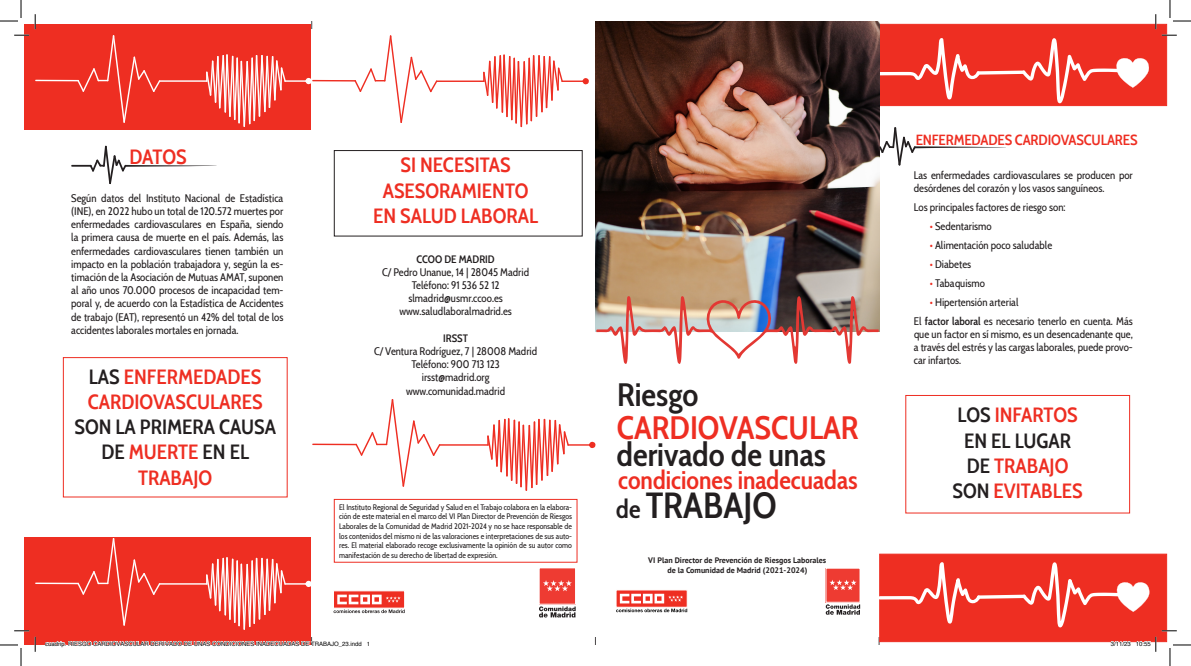
<style>
.page{position:relative;width:1191px;height:666px;background:#fff}
.page>*{position:absolute;margin:0;border:0;box-sizing:border-box;transform-origin:0 0}
.t1{font:600 37px "Cabin Condensed";color:#231f20}
.t2{font:600 33px "Cabin Condensed";color:#231f20}
.t3{font:600 33px "Cabin Condensed";color:#ee2e22}
.t4{font:600 26px "Cabin Condensed";color:#ee2e22}
.t5{font:600 21px/25.2px "Cabin Condensed";color:#ee2e22;text-align:center}
.t6{font:600 15px "Cabin Condensed";letter-spacing:-.01em;color:#ee2e22}
.t7{font:11px/13.2px "Cabin Condensed";color:#231f20;text-align:justify}
.t8{font:600 11px "Cabin Condensed";color:#231f20}
.t9{font:8px/9.6px "Cabin Condensed";color:#231f20;text-align:justify}
.t10{font:700 8px/9.6px "PT Sans";color:#231f20;text-align:center}
.t11{font:6px "Helvetica";color:#000}
.s1{color:#231f20}
.s2{font-size:26px}
.s3{color:#ee2e22}
.s4{font-weight:600}
</style>
<div class="page">
<svg style="left:312px;top:399px;width:283px;height:92px"></svg>
<div style="left:878px;top:24px;width:288px;height:82px;background:#ee2e22"></div>
<svg style="left:878px;top:21px;width:270px;height:83px"></svg>
<div style="left:63px;top:357px;width:224px;height:140px;border:1px solid #ee2e22"></div>
<img style="left:595px;top:21px;width:283px;height:310px">
<img style="left:596px;top:296px;width:282px;height:68px">
<div style="left:615px;top:590px;width:72px;height:17px;background:#ee2e22"></div>
<svg style="left:616px;top:593px;width:71px;height:19px"></svg>
<div style="left:825px;top:568px;width:34px;height:34px;background:#ee3b32"></div>
<svg style="left:829px;top:580px;width:27px;height:10px"></svg>
<svg style="left:825px;top:604px;width:34px;height:10px"></svg>
<div style="left:24px;top:24px;width:287px;height:106px;background:#ee2e22"></div>
<svg style="left:71px;top:145px;width:145px;height:39px"></svg>
<div style="left:24px;top:537px;width:287px;height:108px;background:#ee2e22"></div>
<svg style="left:878px;top:127px;width:127px;height:39px"></svg>
<div style="left:905px;top:395px;width:224px;height:118px;border:1px solid #ee2e22"></div>
<div style="left:878px;top:553px;width:288px;height:89px;background:#ee2e22;border:1px solid #ee2e22"></div>
<div style="left:539px;top:568px;width:36px;height:36px;background:#ee3b32"></div>
<svg style="left:543px;top:580px;width:28px;height:11px"></svg>
<svg style="left:539px;top:606px;width:36px;height:11px"></svg>
<div style="left:334px;top:150px;width:248px;height:86px;border:1px solid #231f20"></div>
<div style="left:334px;top:499px;width:243px;height:63px;border:1px solid #ee2e22"></div>
<svg style="left:14px;top:35px;width:15px;height:1px"></svg>
<svg style="left:1161px;top:35px;width:15px;height:1px"></svg>
<svg style="left:14px;top:630px;width:15px;height:1px"></svg>
<svg style="left:35px;top:14px;width:554px;height:113px"></svg>
<svg style="left:1154px;top:14px;width:2px;height:15px"></svg>
<svg style="left:0;top:0;width:22px;height:22px"></svg>
<svg style="left:0;top:644px;width:22px;height:22px"></svg>
<svg style="left:1169px;top:0;width:21px;height:22px"></svg>
<svg style="left:35px;top:538px;width:369px;height:114px"></svg>
<svg style="left:878px;top:561px;width:312px;height:105px"></svg>
<p class="t5" style="left:129px;top:143px;width:59px">DATOS</p>
<p class="t7" style="left:71px;top:190px;width:214px">Según datos del Instituto Nacional de Estadística (INE), en 2022 hubo un total de 120.572 muertes por enfermedades cardiovasculares en España, siendo la primera causa de muerte en el país. Además, las enfermedades cardiovasculares tienen también un impacto en la población trabajadora y, según la es&shy;timación de la Asociación de Mutuas AMAT, suponen al año unos 70.000 procesos de incapacidad tem&shy;poral y, de acuerdo con la Estadística de Accidentes de trabajo (EAT), representó un 42% del total de los accidentes laborales mortales en jornada.</p>
<p class="t5" style="left:74px;top:362px;width:203px"><span class="s1">LAS</span> ENFERMEDADES<br>CARDIOVASCULARES<br><span class="s1">SON LA PRIMERA CAUSA<br>DE</span> MUERTE <span class="s1">EN EL<br></span>TRABAJO</p>
<p class="t5" style="left:373px;top:151px;width:167px">SI NECESITAS<br>ASESORAMIENTO<br>EN SALUD LABORAL</p>
<p class="t8" style="left:416px;top:250px;width:80px">CCOO DE MADRID</p>
<p class="t7" style="left:382px;top:264px;width:148px">C/ Pedro Unanue, 14 | 28045 Madrid</p>
<p class="t7" style="left:411px;top:278px;width:89px">Teléfono: 91 536 52 12</p>
<p class="t7" style="left:408px;top:291px;width:96px">slmadrid@usmr.ccoo.es</p>
<p class="t7" style="left:399px;top:304px;width:114px">www.saludlaboralmadrid.es</p>
<p class="t8" style="left:443px;top:329px;width:26px">IRSST</p>
<p class="t7" style="left:374px;top:344px;width:165px">C/ Ventura Rodríguez, 7 | 28008 Madrid</p>
<p class="t7" style="left:411px;top:357px;width:90px">Teléfono: 900 713 123</p>
<p class="t7" style="left:421px;top:370px;width:69px">irsst@madrid.org</p>
<p class="t7" style="left:406px;top:383px;width:101px">www.comunidad.madrid</p>
<p class="t9" style="left:339px;top:501px;width:234px">El Instituto Regional de Seguridad y Salud en el Trabajo colabora en la elabora&shy;ción de este material en el marco del VI Plan Director de Prevención de Riesgos Laborales de la Comunidad de Madrid 2021-2024 y no se hace responsable de los contenidos del mismo ni de las valoraciones e interpretaciones de sus auto&shy;res. El material elaborado recoge exclusivamente la opinión de su autor como manifestación de su derecho de libertad de expresión.</p>
<p class="t2" style="left:617px;top:368px;width:83px">Riesgo</p>
<p class="t3" style="left:616px;top:402px;width:243px">CARDIOVASCULAR</p>
<p class="t2" style="left:616px;top:429px;width:210px">derivado de unas</p>
<p class="t4" style="left:618px;top:459px;width:241px">condiciones inadecuadas</p>
<p class="t1" style="left:616px;top:476px;width:162px"><span class="s2">de</span> TRABAJO</p>
<p class="t10" style="left:648px;top:555px;width:179px">VI Plan Director de Prevención de Riesgos Laborales de la Comunidad de Madrid (2021-2024)</p>
<p class="t6" style="left:915px;top:128px;width:223px">ENFERMEDADES CARDIOVASCULARES</p>
<p class="t7" style="left:913px;top:168px;width:220px">Las enfermedades cardiovasculares se producen por desórdenes del corazón y los vasos sanguíneos.</p>
<p class="t7" style="left:913px;top:200px;width:153px">Los principales factores de riesgo son:</p>
<p class="t7" style="left:929px;top:219px;width:63px"><span class="s3">•</span> Sedentarismo</p>
<p class="t7" style="left:929px;top:238px;width:124px"><span class="s3">•</span> Alimentación poco saludable</p>
<p class="t7" style="left:929px;top:257px;width:43px"><span class="s3">•</span> Diabetes</p>
<p class="t7" style="left:929px;top:275px;width:57px"><span class="s3">•</span> Tabaquismo</p>
<p class="t7" style="left:929px;top:294px;width:90px"><span class="s3">•</span> Hipertensión arterial</p>
<p class="t7" style="left:913px;top:313px;width:220px">El <span class="s4">factor laboral</span> es necesario tenerlo en cuenta. Más que un factor en sí mismo, es un desencadenante que, a través del estrés y las cargas laborales, puede provo&shy;car infartos.</p>
<p class="t5" style="left:952px;top:401px;width:132px"><span class="s1">LOS</span> INFARTOS<br><span class="s1">EN EL LUGAR<br>DE</span> TRABAJO<br><span class="s1">SON</span> EVITABLES</p>
<p class="t11" style="left:45px;top:639px;width:326px">cuadrip. RIESGO CARDIOVASCULAR DERIVADO DE UNAS CONDICIONES INADECUADAS DE TRABAJO_23.indd 1</p>
<p class="t11" style="left:1110px;top:639px;width:42px">3/11/23 10:55</p>
</div>
